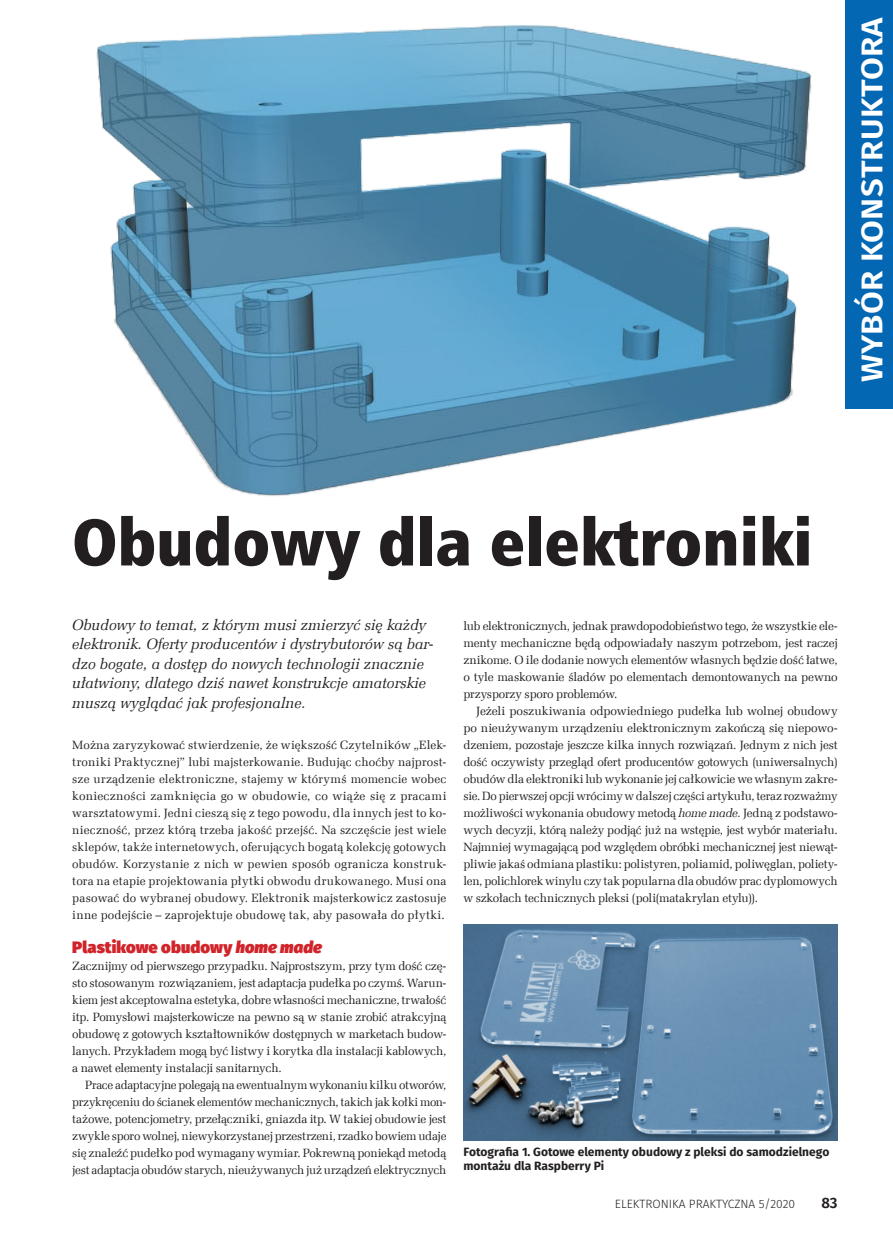
<style>
.page{position:relative;width:893px;height:1234px;background:#fff}
.page>*{position:absolute;margin:0;border:0;box-sizing:border-box;transform-origin:0 0}
._9_tytul{font:66px "Humnst 777 X Blk Cn EU";color:#231f20}
.t1{font:600 30px "Fira Sans";letter-spacing:.01em;color:#fff;scale:1.1 1}
._3_Srodtytul{font:900 16.5px "Fira Sans";letter-spacing:.005em;color:#d1232a}
._2_lead_do_wszystkie{font:italic 15px/19.5px "Zapf Ellipt EU";color:#231f20}
.t2{font:600 15px "Fira Sans";color:#231f20}
._1_Body{font:12px/17px "Zapf Ellipt EU";letter-spacing:-.01em;color:#231f20;text-align:justify}
._4_Podpis{font:700 12px/14.4px "Fira Sans";color:#231f20}
.t3{font:300 12px "Fira Sans";color:#231f20}
.s1{font-style:italic}
</style>
<div class="page">
<div style="left:846px;top:0;width:47px;height:408px;background:#0367b3"></div>
<img style="left:463px;top:924px;width:375px;height:216px">
<img style="left:96px;top:25px;width:715px;height:471px">
<p class="t1" style="left:847px;top:382px;width:334px;rotate:-90deg">WYBÓR KONSTRUKTORA</p>
<p class="_9_tytul" style="left:72px;top:500px;width:742px">Obudowy dla elektroniki</p>
<p class="_2_lead_do_wszystkie" style="left:72px;top:615px;width:363px">Obudowy to temat, z którym musi zmierzyć się każdy elektronik. Oferty producentów i dystrybutorów są bar&shy;dzo bogate, a dostęp do nowych technologii znacznie ułatwiony, dlatego dziś nawet konstrukcje amatorskie muszą wyglądać jak profesjonalne.</p>
<p class="_1_Body" style="left:72px;top:736px;width:376px">Można zaryzykować stwierdzenie, że większość Czytelników „Elek&shy;troniki Praktycznej” lubi majsterkowanie. Budując choćby najprost&shy;sze urządzenie elektroniczne, stajemy w którymś momencie wobec konieczności zamknięcia go w obudowie, co wiąże się z pracami warsztatowymi. Jedni cieszą się z tego powodu, dla innych jest to ko&shy;nieczność, przez którą trzeba jakość przejść. Na szczęście jest wiele sklepów, także internetowych, oferujących bogatą kolekcję gotowych obudów. Korzystanie z nich w pewien sposób ogranicza konstruk&shy;tora na etapie projektowania płytki obwodu drukowanego. Musi ona pasować do wybranej obudowy. Elektronik majsterkowicz zastosuje inne podejście – zaprojektuje obudowę tak, aby pasowała do płytki.</p>
<p class="_3_Srodtytul" style="left:72px;top:931px;width:251px">Plastikowe obudowy <span class="s1">home made</span></p>
<p class="_1_Body" style="left:72px;top:957px;width:376px">Zacznijmy od pierwszego przypadku. Najprostszym, przy tym dość czę&shy;sto stosowanym rozwiązaniem, jest adaptacja pudełka po czymś. Warun&shy;kiem jest akceptowalna estetyka, dobre własności mechaniczne, trwałość itp. Pomysłowi majsterkowicze na pewno są w stanie zrobić atrakcyjną obudowę z gotowych kształtowników dostępnych w marketach budow&shy;lanych. Przykładem mogą być listwy i korytka dla instalacji kablowych, a nawet elementy instalacji sanitarnych.</p>
<p class="_1_Body" style="left:72px;top:1076px;width:376px;text-indent:13px">Prace adaptacyjne polegają na ewentualnym wykonaniu kilku otworów, przykręceniu do ścianek elementów mechanicznych, takich jak kołki mon&shy;tażowe, potencjometry, przełączniki, gniazda itp. W takiej obudowie jest zwykle sporo wolnej, niewykorzystanej przestrzeni, rzadko bowiem udaje się znaleźć pudełko pod wymagany wymiar. Pokrewną poniekąd metodą jest adaptacja obudów starych, nieużywanych już urządzeń elektrycznych</p>
<p class="_1_Body" style="left:463px;top:617px;width:376px">lub elektronicznych, jednak prawdopodobieństwo tego, że wszystkie ele&shy;menty mechaniczne będą odpowiadały naszym potrzebom, jest raczej znikome. O ile dodanie nowych elementów własnych będzie dość łatwe, o tyle maskowanie śladów po elementach demontowanych na pewno przysporzy sporo problemów.</p>
<p class="_1_Body" style="left:463px;top:702px;width:376px;text-indent:13px">Jeżeli poszukiwania odpowiedniego pudełka lub wolnej obudowy po nieużywanym urządzeniu elektronicznym zakończą się niepowo&shy;dzeniem, pozostaje jeszcze kilka innych rozwiązań. Jednym z nich jest dość oczywisty przegląd ofert producentów gotowych (uniwersalnych) obudów dla elektroniki lub wykonanie jej całkowicie we własnym zakre&shy;sie. Do pierwszej opcji wrócimy w dalszej części artykułu, teraz rozważmy możliwości wykonania obudowy metodą <span class="s1">home made.</span> Jedną z podstawo&shy;wych decyzji, którą należy podjąć już na wstępie, jest wybór materiału.<br>Najmniej wymagającą pod względem obróbki mechanicznej jest niewąt&shy;pliwie jakaś odmiana plastiku: polistyren, poliamid, poliwęglan, poliety&shy;len, polichlorek winylu czy tak popularna dla obudów prac dyplomowych w szkołach technicznych pleksi (poli(matakrylan etylu)).</p>
<p class="_4_Podpis" style="left:463px;top:1143px;width:367px">Fotografia 1. Gotowe elementy obudowy z pleksi do samodzielnego montażu dla Raspberry Pi</p>
<p class="t3" style="left:615px;top:1195px;width:182px">ELEKTRONIKA PRAKTYCZNA 5/2020</p>
<p class="t2" style="left:821px;top:1190px;width:18px">83</p>
</div>
